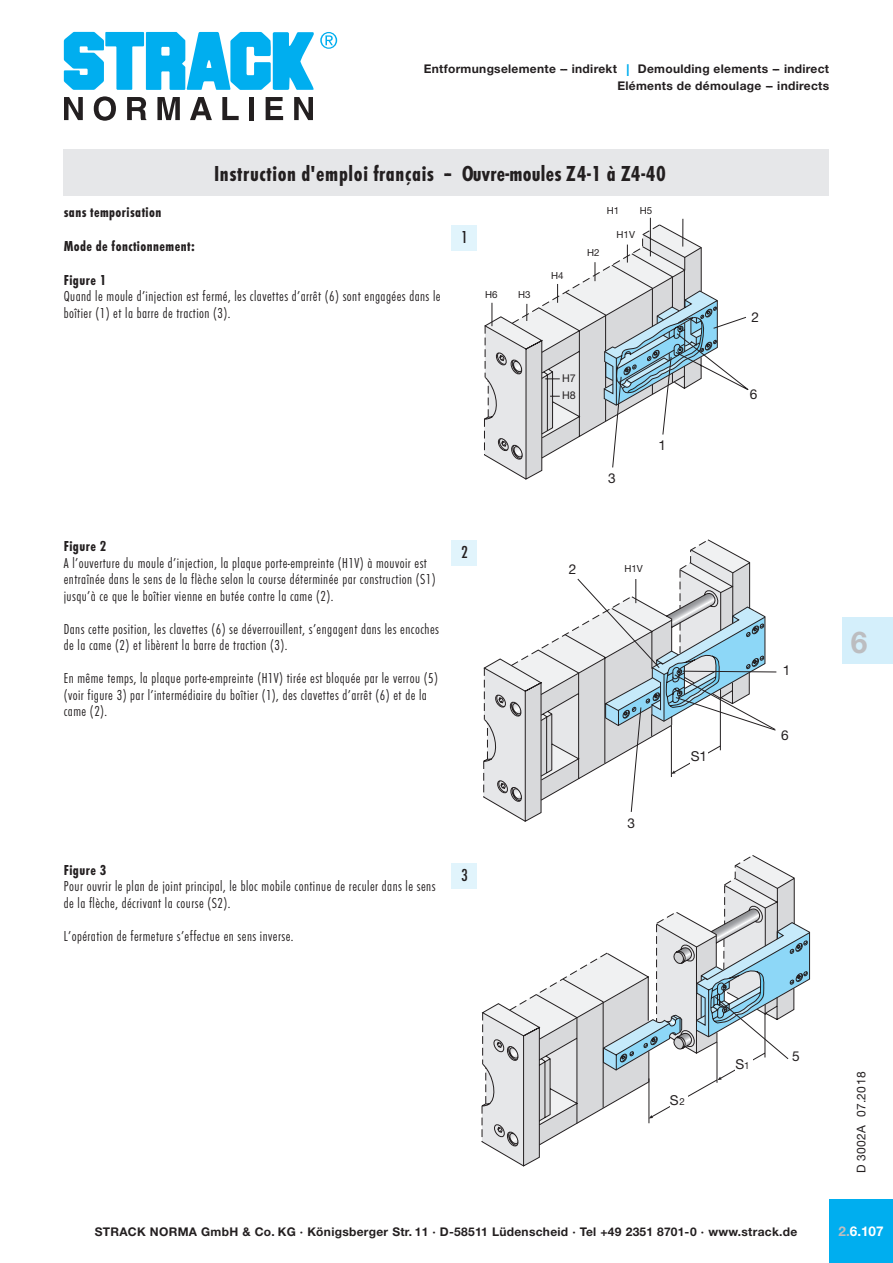
<style>
.page{position:relative;width:893px;height:1263px;background:#fff}
.page>*{position:absolute;margin:0;border:0;box-sizing:border-box;transform-origin:0 0}
.t1{font:700 30px "Helvetica Neue LT Std";color:#bcbdc0}
.t2{font:22.5px "Futura T Bol Con";letter-spacing:.03em;color:#231f20}
.t3{font:18px "Futura T Med Con";color:#231f20}
.áTabFu__10_12_FutLig{font:15px/16.5px "Futura T Lig Con";letter-spacing:.03em;color:#231f20}
.ZwischenŸberschrift{font:15px "Futura T Bol Con";letter-spacing:.03em;color:#231f20}
.t4{font:13.65px "Helvetica Neue LT Std";color:#231f20}
.t5{font:700 13.5px "Helvetica Neue LT Std";color:#fff}
.t6{font:700 12px/16.5px "Helvetica Neue LT Std";letter-spacing:.025em;color:#231f20;text-align:right}
.t7{font:12px "Helvetica Neue LT Std";letter-spacing:.03em;color:#231f20}
.t8{font:10.8px/16.8px "Helvetica Neue LT Std";color:#231f20}
.t9{font:9.75px "Helvetica Neue LT Std";color:#231f20}
.s1{font-weight:400;font-size:16.5px;color:#00aeef}
.s2{font-size:9.75px}
.s3{color:#bcbdc0}
</style>
<div class="page">
<svg style="left:64px;top:97px;width:19px;height:23px"></svg>
<svg style="left:94px;top:96px;width:22px;height:25px"></svg>
<svg style="left:127px;top:97px;width:19px;height:23px"></svg>
<svg style="left:157px;top:97px;width:23px;height:23px"></svg>
<svg style="left:190px;top:97px;width:22px;height:23px"></svg>
<svg style="left:222px;top:97px;width:17px;height:23px"></svg>
<div style="left:249px;top:97px;width:5px;height:23px;background:#231f20"></div>
<svg style="left:266px;top:97px;width:17px;height:23px"></svg>
<svg style="left:294px;top:97px;width:19px;height:23px"></svg>
<svg style="left:64px;top:32px;width:273px;height:58px"></svg>
<div style="left:842px;top:617px;width:51px;height:46px;background:#d4effb"></div>
<div style="left:829px;top:1199px;width:64px;height:64px;background:#00aeef"></div>
<div style="left:64px;top:149px;width:765px;height:47px;background:#e6e7e9"></div>
<div style="left:451px;top:225px;width:25px;height:26px;background:#e1f4fc"></div>
<div style="left:451px;top:540px;width:25px;height:26px;background:#e1f4fc"></div>
<div style="left:451px;top:863px;width:25px;height:26px;background:#e1f4fc"></div>
<svg style="left:484px;top:224px;width:265px;height:256px"></svg>
<svg style="left:483px;top:540px;width:294px;height:282px"></svg>
<svg style="left:481px;top:855px;width:329px;height:311px"></svg>
<p class="t6" style="left:424px;top:61px;width:407px">Entformungselemente -- indirekt <span class="s1">I</span> Demoulding elements -- indirect<br>Eléments de démoulage -- indirects</p>
<p class="t2" style="left:214px;top:160px;width:453px">Instruction d'emploi français -- Ouvre-moules Z4-1 à Z4-40</p>
<p class="ZwischenŸberschrift" style="left:64px;top:204px;width:99px">sans temporisation</p>
<p class="ZwischenŸberschrift" style="left:64px;top:237px;width:133px">Mode de fonctionnement:</p>
<p class="ZwischenŸberschrift" style="left:64px;top:271px;width:44px">Figure 1</p>
<p class="áTabFu__10_12_FutLig" style="left:64px;top:288px;width:378px">Quand le moule d’injection est fermé, les clavettes d’arrêt (6) sont engagées dans le boîtier (1) et la barre de traction (3).</p>
<p class="t3" style="left:461px;top:228px;width:8px">1</p>
<p class="t9" style="left:485px;top:289px;width:14px">H6</p>
<p class="t9" style="left:518px;top:289px;width:14px">H3</p>
<p class="t9" style="left:551px;top:270px;width:14px">H4</p>
<p class="t9" style="left:587px;top:247px;width:14px">H2</p>
<p class="t9" style="left:607px;top:205px;width:14px">H1</p>
<p class="t9" style="left:640px;top:205px;width:14px">H5</p>
<p class="t9" style="left:616px;top:228px;width:20px">H1V</p>
<p class="t8" style="left:562px;top:370px;width:15px">H7<br>H8</p>
<p class="t4" style="left:608px;top:470px;width:9px">3</p>
<p class="t4" style="left:659px;top:437px;width:9px">1</p>
<p class="ZwischenŸberschrift" style="left:64px;top:538px;width:44px">Figure 2</p>
<p class="áTabFu__10_12_FutLig" style="left:64px;top:555px;width:373px">A l’ouverture du moule d’injection, la plaque porte-empreinte (H1V) à mouvoir est entraînée dans le sens de la flèche selon la course déterminée par construction (S1) jusqu’à ce que le boîtier vienne en butée contre la came (2).</p>
<p class="áTabFu__10_12_FutLig" style="left:64px;top:621px;width:377px">Dans cette position, les clavettes (6) se déverrouillent, s’engagent dans les encoches de la came (2) et libèrent la barre de traction (3).</p>
<p class="áTabFu__10_12_FutLig" style="left:64px;top:670px;width:376px">En même temps, la plaque porte-empreinte (H1V) tirée est bloquée par le verrou (5) (voir figure 3) par l’intermédiaire du boîtier (1), des clavettes d’arrêt (6) et de la came (2).</p>
<p class="t3" style="left:461px;top:542px;width:8px">2</p>
<p class="t4" style="left:569px;top:561px;width:9px">2</p>
<p class="t9" style="left:624px;top:563px;width:20px">H1V</p>
<p class="ZwischenŸberschrift" style="left:64px;top:861px;width:44px">Figure 3</p>
<p class="áTabFu__10_12_FutLig" style="left:64px;top:878px;width:373px">Pour ouvrir le plan de joint principal, le bloc mobile continue de reculer dans le sens de la flèche, décrivant la course (S2).</p>
<p class="áTabFu__10_12_FutLig" style="left:64px;top:928px;width:231px">L’opération de fermeture s’effectue en sens inverse.</p>
<p class="t3" style="left:461px;top:865px;width:8px">3</p>
<p class="t4" style="left:627px;top:815px;width:9px">3</p>
<p class="t4" style="left:691px;top:748px;width:18px">S1</p>
<p class="t4" style="left:751px;top:309px;width:9px">2</p>
<p class="t4" style="left:750px;top:386px;width:9px">6</p>
<p class="t4" style="left:783px;top:662px;width:9px">1</p>
<p class="t4" style="left:781px;top:727px;width:9px">6</p>
<p class="t4" style="left:670px;top:1092px;width:16px">S<span class="s2">2</span></p>
<p class="t4" style="left:735px;top:1056px;width:16px">S<span class="s2">1</span></p>
<p class="t4" style="left:792px;top:1048px;width:9px">5</p>
<h1 class="t1" style="left:851px;top:623px;width:18px">6</h1>
<p class="t7" style="left:854px;top:1173px;width:103px;rotate:-90deg">D 3002A 07.2018</p>
<p class="t6" style="left:95px;top:1223px;width:704px">STRACK NORMA GmbH &amp; Co. KG · Königsberger Str. 11 · D-58511 Lüdenscheid · Tel +49 2351 8701-0 · www.strack.de</p>
<p class="t5" style="left:839px;top:1222px;width:47px"><span class="s3">2.</span>6.107</p>
</div>
